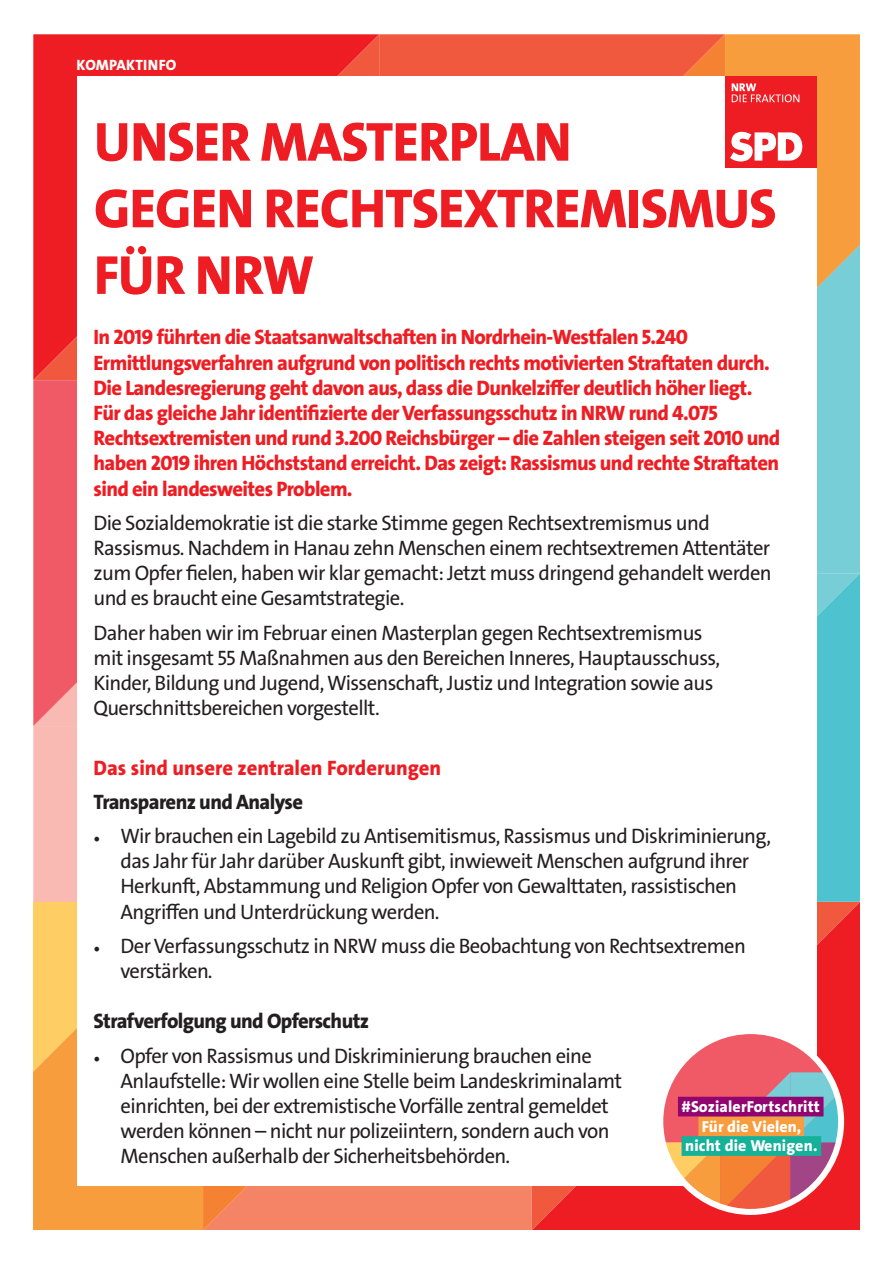
<style>
.page{position:relative;width:893px;height:1263px;background:#fff}
.page>*{position:absolute;margin:0;border:0;box-sizing:border-box;transform-origin:0 0}
.t1{font:55.5px/66.6px "The Sans LP8 Ex Bld";letter-spacing:-.015em;color:#ee1d23}
.t2{font:21px/25.2px "The Sans LP5 Plain";letter-spacing:-.03em;color:#231f20}
.t3{font:21px/25.2px "The Sans LP8 Ex Bld";letter-spacing:-.03em;color:#ee1d23}
.t4{font:21px "The Sans LP8 Ex Bld";letter-spacing:-.03em;color:#231f20}
.t5{font:21px "The Sans LP8 Ex Bld";color:#ee1d23}
.t6{font:15.9px/19.6px "The Sans LP8 Ex Bld";letter-spacing:.01em;color:#fff;text-align:center}
.t7{font:15px "The Sans LP8 Ex Bld";letter-spacing:.01em;color:#fff}
.s1{font-family:"Minion Pro";font-size:18px}
</style>
<div class="page">
<div style="left:725px;top:34px;width:134px;height:178px;background:#f89d3d"></div>
<svg style="left:34px;top:34px;width:345px;height:346px;fill:#ee1d23"></svg>
<div style="left:34px;top:380px;width:43px;height:346px;background:#f05a67"></div>
<svg style="left:817px;top:212px;width:42px;height:33px"></svg>
<svg style="left:379px;top:34px;width:346px;height:42px;fill:#f0593e"></svg>
<div style="left:34px;top:726px;width:43px;height:176px;background:#f9bab4"></div>
<div style="left:34px;top:1105px;width:169px;height:124px;background:#f89d3d"></div>
<svg style="left:532px;top:902px;width:327px;height:327px;fill:#ee1d23"></svg>
<svg style="left:817px;top:573px;width:42px;height:329px;fill:#4ec3cf"></svg>
<svg style="left:34px;top:902px;width:43px;height:203px"></svg>
<svg style="left:203px;top:1186px;width:329px;height:43px;fill:#f48465"></svg>
<svg style="left:817px;top:245px;width:42px;height:328px;fill:#77ced7"></svg>
<div style="left:77px;top:77px;width:739px;height:1109px;background:#fff"></div>
<div style="left:660px;top:1031px;width:181px;height:181px;background:#f05a67;border-radius:50%"></div>
<svg style="left:660px;top:1072px;width:181px;height:140px"></svg>
<div style="left:657px;top:1028px;width:187px;height:187px;border:6px solid #fff;border-radius:50%"></div>
<div style="left:698px;top:1116px;width:106px;height:20px;background:#f89d3d"></div>
<div style="left:682px;top:1136px;width:139px;height:20px;background:#16b199"></div>
<div style="left:678px;top:1097px;width:145px;height:19px;background:#920570"></div>
<div style="left:725px;top:77px;width:91px;height:91px;background:#ee1d23"></div>
<svg style="left:730px;top:132px;width:72px;height:29px"></svg>
<svg style="left:732px;top:83px;width:67px;height:19px"></svg>
<p class="t7" style="left:77px;top:55px;width:101px">KOMPAKTINFO</p>
<h1 class="t1" style="left:94px;top:109px;width:684px">UNSER MASTERPLAN<br>GEGEN RECHTSEXTREMISMUS<br>FÜR NRW</h1>
<p class="t3" style="left:94px;top:325px;width:688px">In 2019 führten die Staatsanwaltschaften in Nordrhein-Westfalen 5.240<br>Ermittlungsverfahren aufgrund von politisch rechts motivierten Straftaten durch.<br>Die Landesregierung geht davon aus, dass die Dunkelziffer deutlich höher liegt.<br>Für das gleiche Jahr identifizierte der Verfassungsschutz in NRW rund 4.075<br>Rechtsextremisten und rund 3.200 Reichsbürger – die Zahlen steigen seit 2010 und haben 2019 ihren Höchststand erreicht. Das zeigt: Rassismus und rechte Straftaten sind ein landesweites Problem.</p>
<p class="t2" style="left:94px;top:510px;width:680px">Die Sozialdemokratie ist die starke Stimme gegen Rechtsextremismus und Rassismus. Nachdem in Hanau zehn Menschen einem rechtsextremen Attentäter zum Opfer fielen, haben wir klar gemacht: Jetzt muss dringend gehandelt werden und es braucht eine Gesamtstrategie.</p>
<p class="t2" style="left:94px;top:620px;width:628px">Daher haben wir im Februar einen Masterplan gegen Rechtsextremismus mit insgesamt 55 Maßnahmen aus den Bereichen Inneres, Hauptausschuss, Kinder, Bildung und Jugend, Wissenschaft, Justiz und Integration sowie aus Querschnittsbereichen vorgestellt.</p>
<p class="t5" style="left:94px;top:754px;width:349px">Das sind unsere zentralen Forderungen</p>
<p class="t4" style="left:94px;top:788px;width:211px">Transparenz und Analyse</p>
<p class="t2" style="left:121px;top:823px;width:652px;text-indent:-27px"><span class="s1">•</span> Wir brauchen ein Lagebild zu Antisemitismus, Rassismus und Diskriminierung, das Jahr für Jahr darüber Auskunft gibt, inwieweit Menschen aufgrund ihrer Herkunft, Abstammung und Religion Opfer von Gewalttaten, rassistischen Angriffen und Unterdrückung werden.</p>
<p class="t2" style="left:121px;top:933px;width:627px;text-indent:-27px"><span class="s1">•</span> Der Verfassungsschutz in NRW muss die Beobachtung von Rechtsextremen verstärken.</p>
<p class="t4" style="left:94px;top:1008px;width:277px">Strafverfolgung und Opferschutz</p>
<p class="t2" style="left:121px;top:1043px;width:503px;text-indent:-27px"><span class="s1">•</span> Opfer von Rassismus und Diskriminierung brauchen eine Anlaufstelle: Wir wollen eine Stelle beim Landeskriminalamt einrichten, bei der extremistische Vorfälle zentral gemeldet werden können – nicht nur polizeiintern, sondern auch von Menschen außerhalb der Sicherheitsbehörden.</p>
<p class="t6" style="left:681px;top:1097px;width:140px">#SozialerFortschritt</p>
<p class="t6" style="left:685px;top:1116px;width:134px">Für die Vielen, nicht die Wenigen.</p>
</div>
